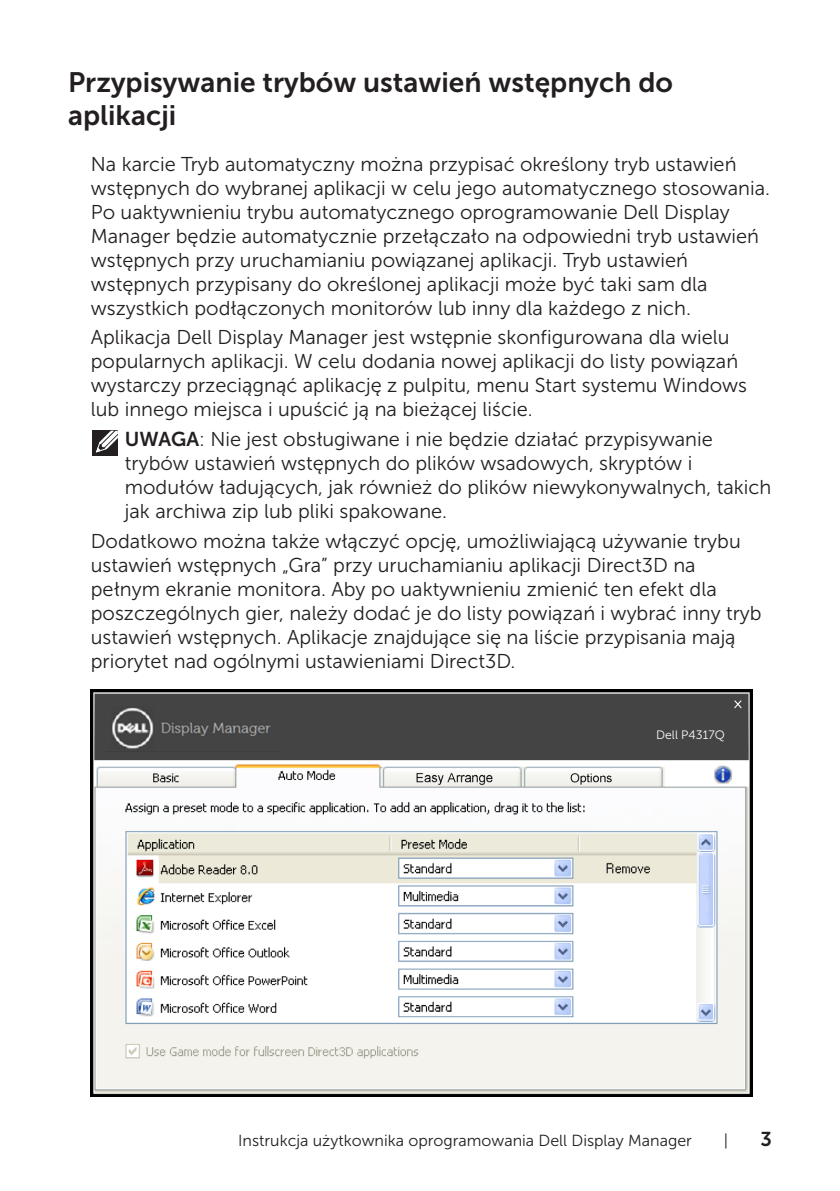
<style>
.page{position:relative;width:840px;height:1191px;background:#fff}
.page>*{position:absolute;margin:0;border:0;box-sizing:border-box;transform-origin:0 0}
.Head_2{font:28px/33.6px "Museo Sans For Dell 700";color:#231f20}
.Paragraph{font:20px/24px "Museo Sans For Dell 300";color:#231f20}
.t1{font:20px "Museo Sans For Dell 700";color:#231f20}
.t2{font:16px "Museo Sans For Dell 300";color:#231f20}
.t3{font:12.2px "Museo Sans For Dell 300";color:#fff}
.s1{font-family:"Museo Sans For Dell 700"}
</style>
<div class="page">
<img style="left:91px;top:689px;width:661px;height:407px">
<div style="left:95px;top:694px;width:652px;height:65px;background:#444"></div>
<img style="left:112px;top:707px;width:159px;height:42px">
<svg style="left:734px;top:700px;width:8px;height:9px"></svg>
<div style="left:92px;top:431px;width:26px;height:25px;background:#231f20"></div>
<svg style="left:95px;top:430px;width:23px;height:23px"></svg>
<p class="Head_2" style="left:68px;top:65px;width:606px">Przypisywanie trybów ustawień wstępnych do aplikacji</p>
<p class="Paragraph" style="left:91px;top:152px;width:680px">Na karcie Tryb automatyczny można przypisać określony tryb ustawień wstępnych do wybranej aplikacji w celu jego automatycznego stosowania.<br>Po uaktywnieniu trybu automatycznego oprogramowanie Dell Display Manager będzie automatycznie przełączało na odpowiedni tryb ustawień wstępnych przy uruchamianiu powiązanej aplikacji. Tryb ustawień wstępnych przypisany do określonej aplikacji może być taki sam dla wszystkich podłączonych monitorów lub inny dla każdego z nich.</p>
<p class="Paragraph" style="left:91px;top:326px;width:657px">Aplikacja Dell Display Manager jest wstępnie skonfigurowana dla wielu popularnych aplikacji. W celu dodania nowej aplikacji do listy powiązań wystarczy przeciągnąć aplikację z pulpitu, menu Start systemu Windows lub innego miejsca i upuścić ją na bieżącej liście.</p>
<p class="Paragraph" style="left:125px;top:427px;width:647px"><span class="s1">UWAGA</span>: Nie jest obsługiwane i nie będzie działać przypisywanie trybów ustawień wstępnych do plików wsadowych, skryptów i modułów ładujących, jak również do plików niewykonywalnych, takich jak archiwa zip lub pliki spakowane.</p>
<p class="Paragraph" style="left:91px;top:529px;width:672px">Dodatkowo można także włączyć opcję, umożliwiającą używanie trybu ustawień wstępnych „Gra” przy uruchamianiu aplikacji Direct3D na pełnym ekranie monitora. Aby po uaktywnieniu zmienić ten efekt dla poszczególnych gier, należy dodać je do listy powiązań i wybrać inny tryb ustawień wstępnych. Aplikacje znajdujące się na liście przypisania mają priorytet nad ogólnymi ustawieniami Direct3D.</p>
<p class="t3" style="left:656px;top:728px;width:70px">Dell P4317Q</p>
<p class="t2" style="left:238px;top:1131px;width:455px">Instrukcja użytkownika oprogramowania Dell Display Manager</p>
<p class="t2" style="left:723px;top:1131px;width:6px">|</p>
<p class="t1" style="left:760px;top:1127px;width:13px">3</p>
</div>
